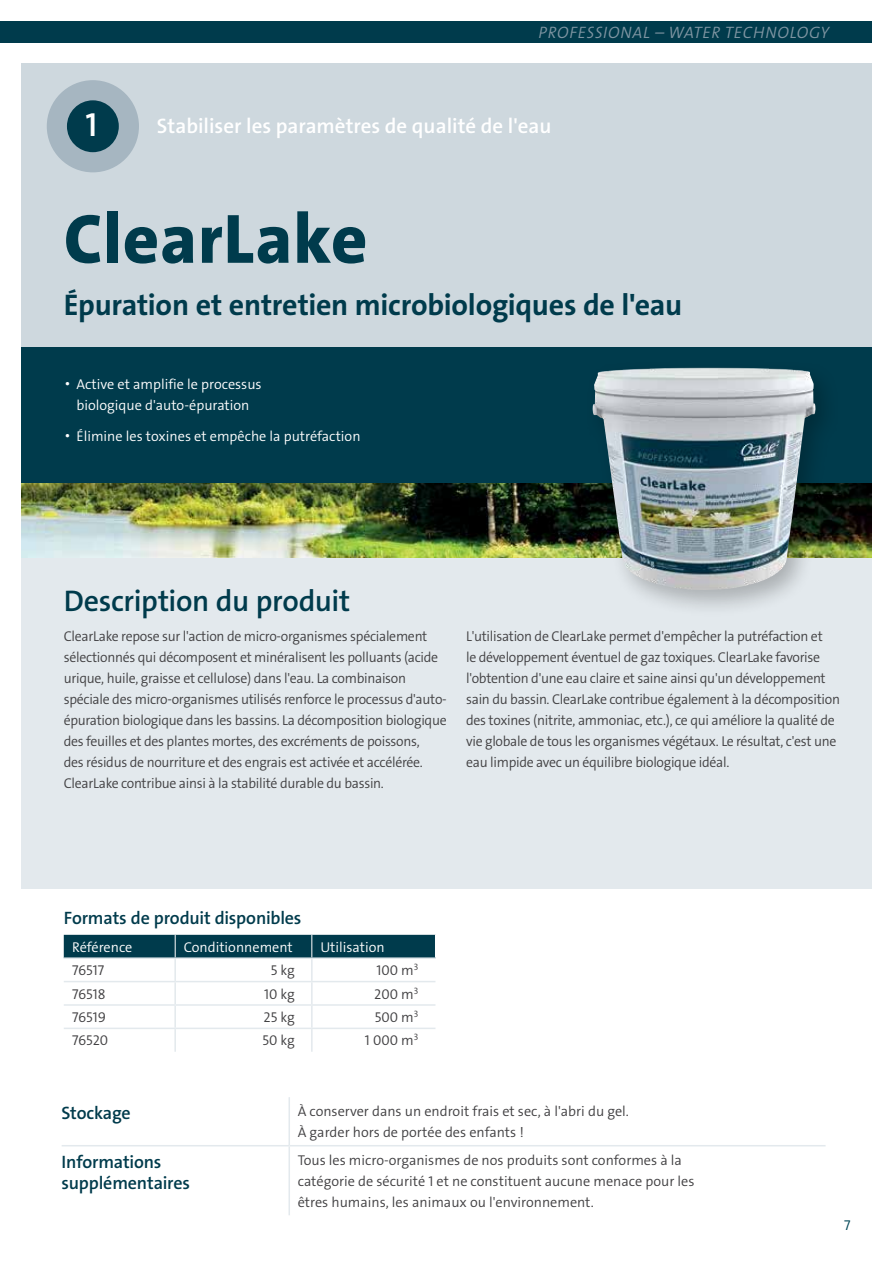
<style>
.page{position:relative;width:893px;height:1263px;background:#fff}
.page>*{position:absolute;margin:0;border:0;box-sizing:border-box;transform-origin:0 0}
.t1{font:70.5px "The Sans LP8 Ex Bld";letter-spacing:.01em;color:#003b4c}
.t2{font:33.6px "The Sans LP6 Se Bld";color:#fff}
.t3{font:30px "The Sans LP7 Bld";letter-spacing:-.01em;color:#003b4c}
.t4{font:30px "The Sans LP6 Se Bld";letter-spacing:-.015em;color:#003b4c}
.t5{font:21px "The Sans LP6 Se Bld";color:#fff}
.t6{font:18px/21px "The Sans LP6 Se Bld";letter-spacing:-.01em;color:#003b4c}
.t7{font:16.65px "The Sans LP4 Se Lig IT";letter-spacing:.045em;color:#7f95a2}
.t8{font:14.25px/21px "The Sans LP4 Se Lig";letter-spacing:-.02em;color:#414042}
.t9{font:14.25px/21px "The Sans LP4 Se Lig";color:#414042}
.t10{font:14.25px/21px "The Sans LP4 Se Lig";color:#fff;text-align:center}
.t11{font:14.25px "The Sans LP4 Se Lig";color:#004757}
.s1{font-family:"The Sans LP2 Ex Lig";font-size:18px}
</style>
<div class="page">
<div style="left:21px;top:63px;width:851px;height:294px;background:#ced8de"></div>
<div style="left:21px;top:536px;width:851px;height:353px;background:#e3e9ed"></div>
<div style="left:21px;top:347px;width:851px;height:137px;background:#003b4c"></div>
<div style="left:0;top:21px;width:872px;height:21px;background:#003b4c"></div>
<img style="left:21px;top:484px;width:851px;height:73px">
<div style="left:583px;top:359px;width:259px;height:259px;background:#000;opacity:.25"></div>
<img style="left:593px;top:368px;width:223px;height:222px">
<div style="left:47px;top:80px;width:92px;height:92px;background:#a6b6c1;border-radius:50%"></div>
<div style="left:67px;top:100px;width:52px;height:52px;background:#003b4c;border-radius:50%"></div>
<div style="left:64px;top:935px;width:371px;height:22px;background:#003b4c"></div>
<hr style="left:174px;top:959px;width:2px;height:22px;background:#e3e9ed">
<hr style="left:64px;top:981px;width:111px;height:1px;background:#e3e9ed">
<hr style="left:175px;top:981px;width:137px;height:1px;background:#e3e9ed">
<hr style="left:174px;top:982px;width:2px;height:22px;background:#e3e9ed">
<hr style="left:64px;top:1004px;width:111px;height:2px;background:#e3e9ed">
<hr style="left:175px;top:1004px;width:137px;height:2px;background:#e3e9ed">
<hr style="left:174px;top:1006px;width:2px;height:21px;background:#e3e9ed">
<hr style="left:64px;top:1027px;width:111px;height:2px;background:#e3e9ed">
<hr style="left:175px;top:1027px;width:137px;height:2px;background:#e3e9ed">
<hr style="left:174px;top:1029px;width:2px;height:23px;background:#e3e9ed">
<hr style="left:311px;top:959px;width:2px;height:22px;background:#e3e9ed">
<hr style="left:312px;top:981px;width:123px;height:1px;background:#e3e9ed">
<hr style="left:311px;top:982px;width:2px;height:22px;background:#e3e9ed">
<hr style="left:312px;top:1004px;width:123px;height:2px;background:#e3e9ed">
<hr style="left:311px;top:1006px;width:2px;height:21px;background:#e3e9ed">
<hr style="left:312px;top:1027px;width:123px;height:2px;background:#e3e9ed">
<hr style="left:311px;top:1029px;width:2px;height:23px;background:#e3e9ed">
<hr style="left:64px;top:957px;width:111px;height:2px;background:#e3e9ed">
<hr style="left:175px;top:957px;width:137px;height:2px;background:#e3e9ed">
<hr style="left:312px;top:957px;width:124px;height:2px;background:#e3e9ed">
<hr style="left:289px;top:1097px;width:1px;height:48px;background:#e3e9ed">
<hr style="left:62px;top:1145px;width:227px;height:1px;background:#e3e9ed">
<hr style="left:289px;top:1145px;width:537px;height:1px;background:#e3e9ed">
<hr style="left:289px;top:1146px;width:1px;height:69px;background:#e3e9ed">
<p class="t7" style="left:539px;top:22px;width:292px">PROFESSIONAL – WATER TECHNOLOGY</p>
<h2 class="t2" style="left:86px;top:103px;width:13px">1</h2>
<h3 class="t5" style="left:157px;top:112px;width:396px">Stabiliser les paramètres de qualité de l'eau</h3>
<h1 class="t1" style="left:64px;top:194px;width:305px">ClearLake</h1>
<h3 class="t3" style="left:64px;top:286px;width:620px">Épuration et entretien microbiologiques de l'eau</h3>
<p class="t10" style="left:64px;top:374px;width:199px"><span class="s1">•</span> Active et amplifie le processus biologique d'auto-épuration</p>
<p class="t10" style="left:64px;top:426px;width:298px"><span class="s1">•</span> Élimine les toxines et empêche la putréfaction</p>
<h3 class="t4" style="left:64px;top:581px;width:288px">Description du produit</h3>
<p class="t8" style="left:64px;top:626px;width:385px">ClearLake repose sur l'action de micro-organismes spécialement sélectionnés qui décomposent et minéralisent les polluants (acide urique, huile, graisse et cellulose) dans l'eau. La combinaison spéciale des micro-organismes utilisés renforce le processus d'auto&shy;épuration biologique dans les bassins. La décomposition biologique des feuilles et des plantes mortes, des excréments de poissons,<br>des résidus de nourriture et des engrais est activée et accélérée.<br>ClearLake contribue ainsi à la stabilité durable du bassin.</p>
<p class="t8" style="left:466px;top:626px;width:375px">L'utilisation de ClearLake permet d'empêcher la putréfaction et<br>le développement éventuel de gaz toxiques. ClearLake favorise l'obtention d'une eau claire et saine ainsi qu'un développement sain du bassin. ClearLake contribue également à la décomposition des toxines (nitrite, ammoniac, etc.), ce qui améliore la qualité de vie globale de tous les organismes végétaux. Le résultat, c'est une eau limpide avec un équilibre biologique idéal.</p>
<p class="t6" style="left:64px;top:908px;width:239px">Formats de produit disponibles</p>
<p class="t10" style="left:72px;top:936px;width:62px">Référence</p>
<p class="t10" style="left:184px;top:936px;width:111px">Conditionnement</p>
<p class="t10" style="left:320px;top:936px;width:66px">Utilisation</p>
<p class="t8" style="left:72px;top:960px;width:33px">76517</p>
<p class="t8" style="left:271px;top:960px;width:26px">5 kg</p>
<p class="t8" style="left:376px;top:960px;width:43px">100 m<sup>3</sup></p>
<p class="t8" style="left:72px;top:983px;width:35px">76518</p>
<p class="t8" style="left:264px;top:983px;width:32px">10 kg</p>
<p class="t8" style="left:374px;top:983px;width:46px">200 m<sup>3</sup></p>
<p class="t8" style="left:72px;top:1007px;width:35px">76519</p>
<p class="t8" style="left:264px;top:1007px;width:33px">25 kg</p>
<p class="t8" style="left:375px;top:1007px;width:45px">500 m<sup>3</sup></p>
<p class="t8" style="left:72px;top:1030px;width:37px">76520</p>
<p class="t8" style="left:262px;top:1030px;width:34px">50 kg</p>
<p class="t8" style="left:365px;top:1030px;width:55px">1 000 m<sup>3</sup></p>
<p class="t6" style="left:62px;top:1102px;width:71px">Stockage</p>
<p class="t9" style="left:298px;top:1101px;width:333px">À conserver dans un endroit frais et sec, à l'abri du gel.<br>À garder hors de portée des enfants !</p>
<p class="t6" style="left:62px;top:1151px;width:130px">Informations supplémentaires</p>
<p class="t9" style="left:298px;top:1149px;width:398px">Tous les micro-organismes de nos produits sont conformes à la catégorie de sécurité 1 et ne constituent aucune menace pour les êtres humains, les animaux ou l'environnement.</p>
<p class="t11" style="left:844px;top:1216px;width:8px">7</p>
</div>
